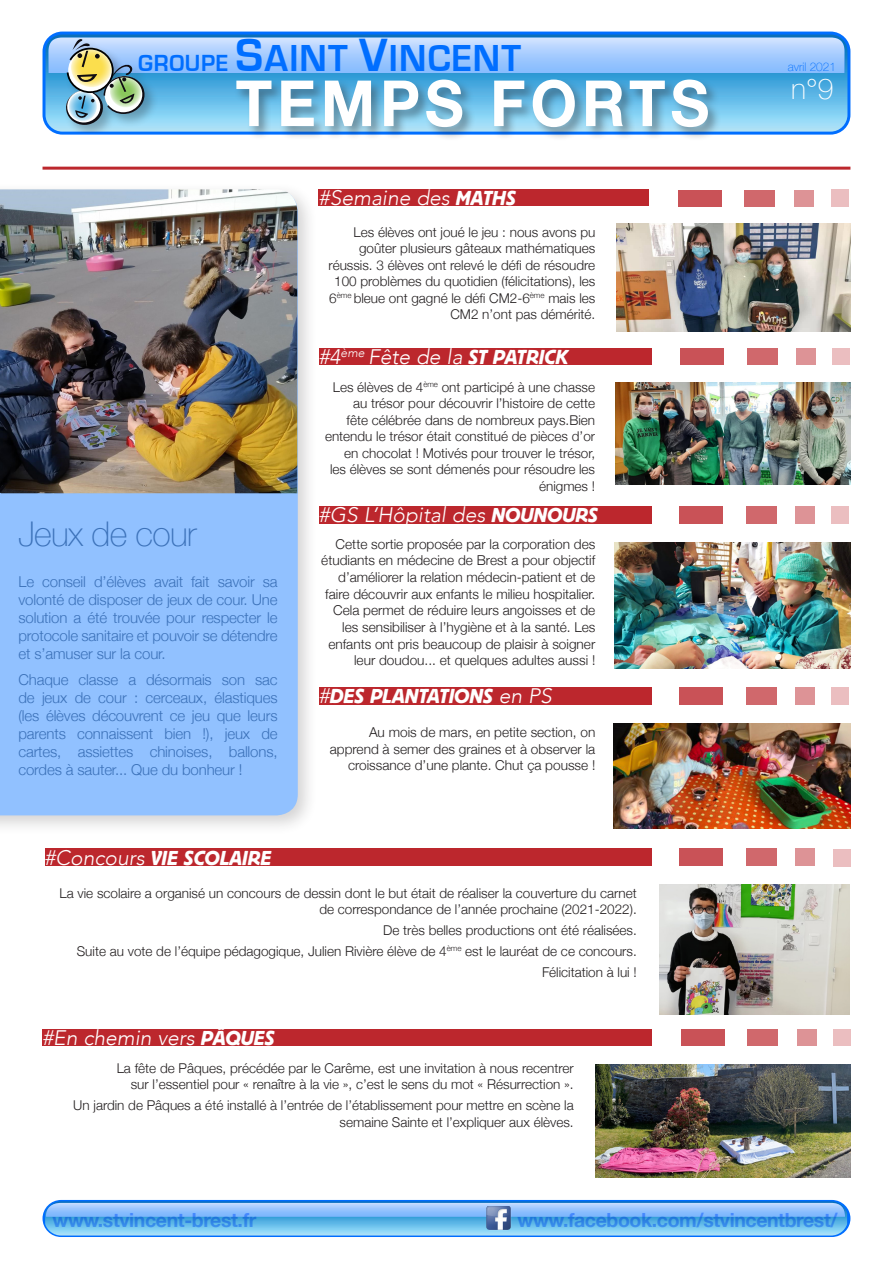
<style>
.page{position:relative;width:893px;height:1263px;background:#fff}
.page>*{position:absolute;margin:0;border:0;box-sizing:border-box;transform-origin:0 0}
.t1{font:700 63.6px "Helvetica Neue";letter-spacing:.08em;color:#fff;scale:.94 1}
.t2{font:700 38.7px "Eurostile";letter-spacing:.03em;color:#006eff;scale:.96 1}
.t3{font:100 34.05px "Helvetica Neue";letter-spacing:-.02em;color:#3c72b9}
.t4{font:100 28.8px "Helvetica Neue";color:#fff}
.t5{font:italic 300 21px "Avenir";color:#fff}
.t6{font:italic 21px "Block T";color:#fff}
.t7{font:700 19.5px "Helvetica Neue";letter-spacing:-.02em;color:#006eff}
.t8{font:300 15px/18px "Helvetica Neue";letter-spacing:-.01em;color:#3c72b9;text-align:justify}
.Style_de_paragraphe{font:300 13.65px/16.6px "Helvetica Neue";color:#231f20;text-align:right}
.Style_de_paragraphe-2{font:300 13.5px/16.5px "Helvetica Neue";color:#231f20;text-align:right}
.t9{font:100 11.85px "Helvetica Neue";color:#006eff}
.s1{font-size:24px}
.s2{font-size:48px}
.s3{font-family:"Block T";font-weight:400}
.s4{font-family:"Avenir";font-weight:300}
</style>
<div class="page">
<div style="left:679px;top:849px;width:44px;height:17px;background:#c95257"></div>
<div style="left:746px;top:849px;width:30px;height:17px;background:#d0686c"></div>
<div style="left:795px;top:849px;width:20px;height:17px;background:#dd9396"></div>
<div style="left:833px;top:850px;width:17px;height:17px;background:#ebbec0"></div>
<div style="left:45px;top:849px;width:606px;height:17px;background:#bc272d"></div>
<svg style="left:43px;top:32px;width:807px;height:103px;background:#197bf7"></svg>
<svg style="left:45px;top:35px;width:802px;height:97px;background:#59b1e2"></svg>
<img style="left:48px;top:38px;width:796px;height:35px">
<hr style="left:43px;top:167px;width:807px;height:3px;background:#bc272d">
<div style="left:679px;top:506px;width:44px;height:17px;background:#c95257"></div>
<div style="left:746px;top:506px;width:30px;height:17px;background:#d0686c"></div>
<div style="left:795px;top:506px;width:20px;height:17px;background:#dd9396"></div>
<div style="left:831px;top:506px;width:18px;height:17px;background:#ebbec0"></div>
<div style="left:319px;top:506px;width:333px;height:17px;background:#bc272d"></div>
<div style="left:679px;top:687px;width:44px;height:17px;background:#c95257"></div>
<div style="left:746px;top:687px;width:30px;height:17px;background:#d0686c"></div>
<div style="left:795px;top:687px;width:20px;height:17px;background:#dd9396"></div>
<div style="left:831px;top:687px;width:18px;height:17px;background:#ebbec0"></div>
<div style="left:319px;top:687px;width:333px;height:17px;background:#bc272d"></div>
<div style="left:831px;top:190px;width:18px;height:17px;background:#ebbec0"></div>
<div style="left:678px;top:190px;width:44px;height:16px;background:#c95257"></div>
<div style="left:745px;top:190px;width:30px;height:16px;background:#d0686c"></div>
<div style="left:794px;top:190px;width:19px;height:16px;background:#dd9396"></div>
<div style="left:319px;top:189px;width:330px;height:17px;background:#bc272d"></div>
<div style="left:0;top:182px;width:318px;height:653px;background:#231f20;opacity:.2"></div>
<div style="left:0;top:190px;width:298px;height:625px;background:#91c1ff"></div>
<img style="left:0;top:189px;width:297px;height:304px">
<div style="left:680px;top:349px;width:44px;height:16px;background:#c95257"></div>
<div style="left:747px;top:349px;width:30px;height:16px;background:#d0686c"></div>
<div style="left:796px;top:349px;width:20px;height:16px;background:#dd9396"></div>
<div style="left:832px;top:349px;width:18px;height:16px;background:#ebbec0"></div>
<div style="left:319px;top:348px;width:332px;height:16px;background:#bc272d"></div>
<div style="left:681px;top:1030px;width:44px;height:16px;background:#c95257"></div>
<div style="left:748px;top:1030px;width:30px;height:16px;background:#d0686c"></div>
<div style="left:797px;top:1030px;width:19px;height:16px;background:#dd9396"></div>
<div style="left:833px;top:1030px;width:17px;height:16px;background:#ebbec0"></div>
<div style="left:42px;top:1029px;width:610px;height:17px;background:#bc272d"></div>
<img style="left:614px;top:542px;width:237px;height:126px">
<img style="left:613px;top:724px;width:238px;height:105px">
<img style="left:659px;top:885px;width:191px;height:129px">
<img style="left:616px;top:383px;width:235px;height:102px">
<img style="left:617px;top:223px;width:234px;height:109px">
<img style="left:595px;top:1064px;width:255px;height:114px">
<div style="left:234px;top:78px;width:487px;height:63px;background:#231f20;opacity:.4"></div>
<div style="left:64px;top:38px;width:94px;height:95px;background:#231f20;opacity:.28"></div>
<img style="left:65px;top:38px;width:80px;height:87px">
<svg style="left:43px;top:1200px;width:807px;height:37px;background:#5eb3eb"></svg>
<img style="left:46px;top:1203px;width:799px;height:14px">
<img style="left:484px;top:1206px;width:28px;height:26px">
<p class="t2" style="left:138px;top:37px;width:400px"><span class="s1">GROUPE</span> <span class="s2">S</span>AINT <span class="s2">V</span>INCENT</p>
<p class="t1" style="left:236px;top:54px;width:505px">TEMPS FORTS</p>
<p class="t5" style="left:319px;top:185px;width:198px">#Semaine des <span class="s3">MATHS</span></p>
<p class="Style_de_paragraphe-2" style="left:328px;top:222px;width:268px">Les élèves ont joué le jeu : nous avons pu goûter plusieurs gâteaux mathématiques réussis. 3 élèves ont relevé le défi de résoudre 100 problèmes du quotidien (félicitations), les 6<sup>ème</sup> bleue ont gagné le défi CM2-6<sup>ème</sup> mais les CM2 n’ont pas démérité.</p>
<p class="t5" style="left:319px;top:344px;width:251px">#4<sup>ème</sup> Fête de la <span class="s3">ST PATRICK</span></p>
<p class="t3" style="left:18px;top:508px;width:180px">Jeux de cour</p>
<p class="t8" style="left:18px;top:571px;width:261px">Le conseil d’élèves avait fait savoir sa volonté de disposer de jeux de cour. Une solution a été trouvée pour respecter le protocole sanitaire et pouvoir se détendre et s’amuser sur la cour.</p>
<p class="t8" style="left:18px;top:670px;width:261px">Chaque classe a désormais son sac de jeux de cour : cerceaux, élastiques (les élèves découvrent ce jeu que leurs parents connaissent bien !), jeux de cartes, assiettes chinoises, ballons, cordes à sauter... Que du bonheur !</p>
<p class="t6" style="left:45px;top:846px;width:228px"><span class="s4">#Concours</span> VIE SCOLAIRE</p>
<p class="Style_de_paragraphe-2" style="left:325px;top:378px;width:272px">Les élèves de 4<sup>ème</sup> ont participé à une chasse au trésor pour découvrir l’histoire de cette<br>fête célébrée dans de nombreux pays.Bien entendu le trésor était constitué de pièces d’or en chocolat ! Motivés pour trouver le trésor, les élèves se sont démenés pour résoudre les énigmes !</p>
<p class="t5" style="left:319px;top:502px;width:281px">#GS L’Hôpital des <span class="s3">NOUNOURS</span></p>
<p class="Style_de_paragraphe" style="left:321px;top:535px;width:276px">Cette sortie proposée par la corporation des étudiants en médecine de Brest a pour objectif d’améliorer la relation médecin-patient et de faire découvrir aux enfants le milieu hospitalier.<br>Cela permet de réduire leurs angoisses et de les sensibiliser à l’hygiène et à la santé. Les enfants ont pris beaucoup de plaisir à soigner leur doudou... et quelques adultes aussi !</p>
<p class="t6" style="left:319px;top:685px;width:234px"><span class="s4">#</span>DES PLANTATIONS <span class="s4">en PS</span></p>
<p class="Style_de_paragraphe" style="left:330px;top:723px;width:267px">Au mois de mars, en petite section, on apprend à semer des graines et à observer la croissance d’une plante. Chut ça pousse !</p>
<p class="Style_de_paragraphe-2" style="left:60px;top:884px;width:579px">La vie scolaire a organisé un concours de dessin dont le but était de réaliser la couverture du carnet de correspondance de l’année prochaine (2021-2022).</p>
<p class="Style_de_paragraphe-2" style="left:383px;top:921px;width:255px">De très belles productions ont été réalisées.</p>
<p class="Style_de_paragraphe-2" style="left:77px;top:942px;width:561px">Suite au vote de l’équipe pédagogique, Julien Rivière élève de 4<sup>ème</sup> est le lauréat de ce concours.</p>
<p class="Style_de_paragraphe-2" style="left:542px;top:962px;width:96px">Félicitation à lui !</p>
<p class="t5" style="left:42px;top:1025px;width:234px">#En chemin vers <span class="s3">PÂQUES</span></p>
<p class="Style_de_paragraphe-2" style="left:117px;top:1059px;width:458px">La fête de Pâques, précédée par le Carême, est une invitation à nous recentrer sur l’essentiel pour « renaître à la vie », c’est le sens du mot « Résurrection ».</p>
<p class="Style_de_paragraphe-2" style="left:73px;top:1096px;width:502px">Un jardin de Pâques a été installé à l’entrée de l’établissement pour mettre en scène la semaine Sainte et l’expliquer aux élèves.</p>
<p class="t9" style="left:788px;top:57px;width:50px">avril 2021</p>
<p class="t4" style="left:791px;top:67px;width:44px">n°9</p>
<h3 class="t7" style="left:53px;top:1204px;width:205px">www.stvincent-brest.fr</h3>
<h3 class="t7" style="left:518px;top:1204px;width:322px">www.facebook.com/stvincentbrest/</h3>
</div>
